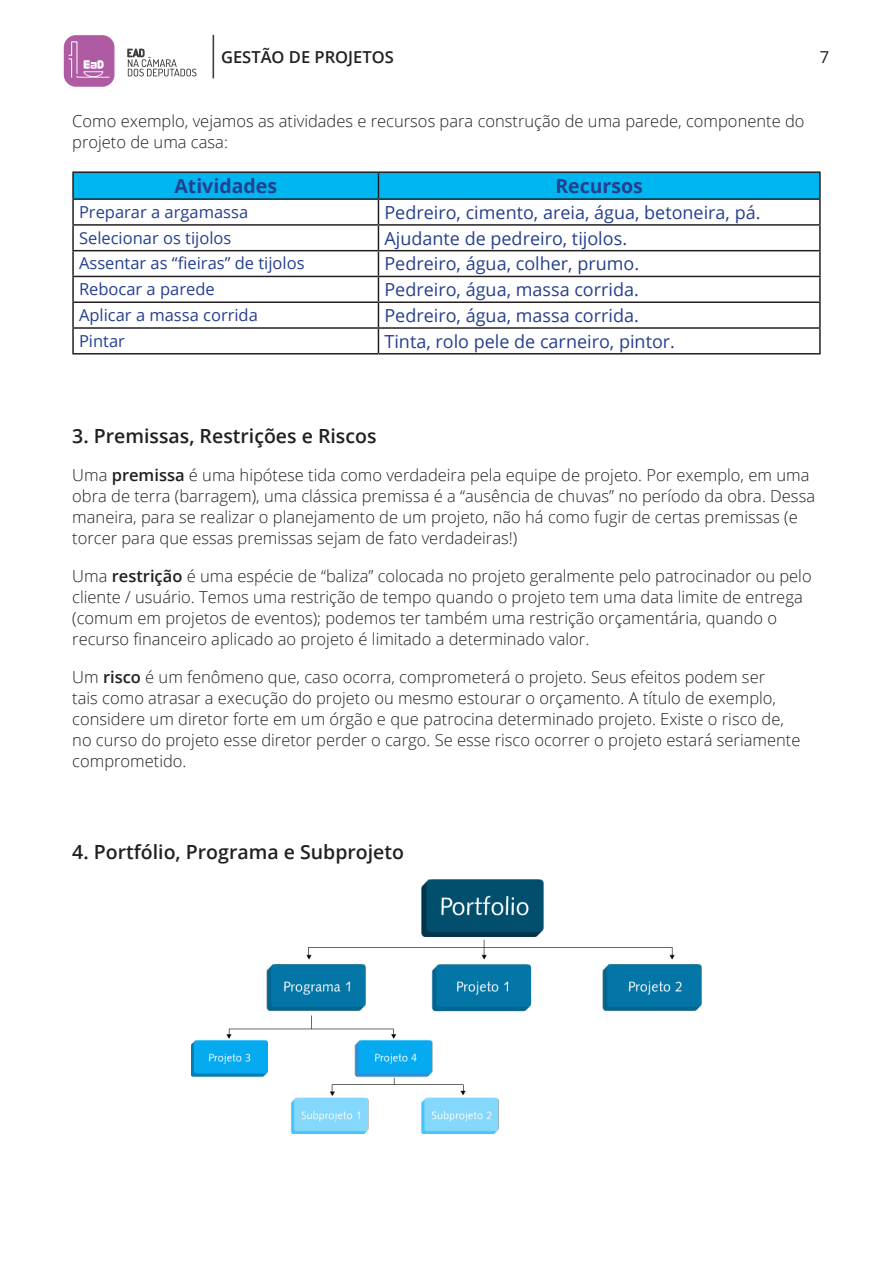
<style>
.page{position:relative;width:893px;height:1263px;background:#fff}
.page>*{position:absolute;margin:0;border:0;box-sizing:border-box;transform-origin:0 0}
.Subtítulo{font:600 19.5px "Open Sans";color:#231f20}
.Texto_em_tabela{font:700 19.5px "Open Sans";color:#253f8e}
.Texto_em_tabela-2{font:18px "Open Sans";color:#253f8e}
.Texto{font:300 16.5px/21px "Open Sans";color:#231f20}
.Texto_em_tabela-3{font:16.5px "Open Sans";color:#253f8e}
.t1{font:600 16.5px "Open Sans";color:#231f20}
.t2{font:16.5px "Open Sans";color:#231f20}
.s1{font-weight:600}
</style>
<div class="page">
<svg style="left:127px;top:48px;width:69px;height:28px"></svg>
<div style="left:64px;top:35px;width:50px;height:52px;background:#ae5ba4;border-radius:12px"></div>
<svg style="left:68px;top:41px;width:42px;height:37px"></svg>
<hr style="left:213px;top:35px;width:1px;height:43px;background:#3e3e3f">
<hr style="left:72px;top:171px;width:306px;height:2px;background:#231f20">
<hr style="left:72px;top:173px;width:2px;height:25px;background:#231f20">
<hr style="left:378px;top:171px;width:443px;height:2px;background:#231f20">
<hr style="left:819px;top:173px;width:2px;height:25px;background:#231f20">
<hr style="left:72px;top:198px;width:306px;height:2px;background:#231f20">
<hr style="left:72px;top:200px;width:2px;height:24px;background:#231f20">
<hr style="left:378px;top:198px;width:443px;height:2px;background:#231f20">
<hr style="left:819px;top:200px;width:2px;height:24px;background:#231f20">
<hr style="left:72px;top:224px;width:306px;height:2px;background:#231f20">
<hr style="left:72px;top:226px;width:2px;height:24px;background:#231f20">
<hr style="left:378px;top:224px;width:443px;height:2px;background:#231f20">
<hr style="left:819px;top:226px;width:2px;height:24px;background:#231f20">
<hr style="left:72px;top:250px;width:306px;height:1px;background:#231f20">
<hr style="left:72px;top:251px;width:2px;height:25px;background:#231f20">
<hr style="left:378px;top:250px;width:443px;height:1px;background:#231f20">
<hr style="left:819px;top:251px;width:2px;height:25px;background:#231f20">
<hr style="left:72px;top:276px;width:306px;height:1px;background:#231f20">
<hr style="left:72px;top:277px;width:2px;height:24px;background:#231f20">
<hr style="left:378px;top:276px;width:443px;height:1px;background:#231f20">
<hr style="left:819px;top:277px;width:2px;height:24px;background:#231f20">
<hr style="left:72px;top:301px;width:306px;height:2px;background:#231f20">
<hr style="left:72px;top:303px;width:2px;height:24px;background:#231f20">
<hr style="left:378px;top:301px;width:443px;height:2px;background:#231f20">
<hr style="left:819px;top:303px;width:2px;height:24px;background:#231f20">
<hr style="left:72px;top:327px;width:306px;height:2px;background:#231f20">
<hr style="left:72px;top:329px;width:2px;height:24px;background:#231f20">
<hr style="left:378px;top:327px;width:443px;height:2px;background:#231f20">
<svg style="left:73px;top:172px;width:747px;height:181px"></svg>
<hr style="left:819px;top:329px;width:2px;height:24px;background:#231f20">
<hr style="left:72px;top:353px;width:306px;height:1px;background:#231f20">
<hr style="left:378px;top:353px;width:443px;height:1px;background:#231f20">
<img style="left:191px;top:879px;width:511px;height:255px">
<p class="t1" style="left:221px;top:46px;width:174px">GESTÃO DE PROJETOS</p>
<p class="t2" style="left:820px;top:45px;width:11px">7</p>
<p class="Texto" style="left:72px;top:111px;width:734px">Como exemplo, vejamos as atividades e recursos para construção de uma parede, componente do projeto de uma casa:</p>
<p class="Texto_em_tabela" style="left:174px;top:172px;width:104px">Atividades</p>
<p class="Texto_em_tabela" style="left:555px;top:172px;width:89px">Recursos</p>
<p class="Texto_em_tabela-3" style="left:79px;top:200px;width:171px">Preparar a argamassa</p>
<p class="Texto_em_tabela-2" style="left:384px;top:200px;width:378px">Pedreiro, cimento, areia, água, betoneira, pá.</p>
<p class="Texto_em_tabela-3" style="left:79px;top:226px;width:154px">Selecionar os tijolos</p>
<p class="Texto_em_tabela-2" style="left:384px;top:226px;width:244px">Ajudante de pedreiro, tijolos.</p>
<p class="Texto_em_tabela-3" style="left:79px;top:252px;width:227px">Assentar as “fieiras” de tijolos</p>
<p class="Texto_em_tabela-2" style="left:384px;top:252px;width:256px">Pedreiro, água, colher, prumo.</p>
<p class="Texto_em_tabela-3" style="left:79px;top:278px;width:137px">Rebocar a parede</p>
<p class="Texto_em_tabela-2" style="left:384px;top:277px;width:256px">Pedreiro, água, massa corrida.</p>
<p class="Texto_em_tabela-3" style="left:79px;top:304px;width:180px">Aplicar a massa corrida</p>
<p class="Texto_em_tabela-2" style="left:384px;top:303px;width:256px">Pedreiro, água, massa corrida.</p>
<p class="Texto_em_tabela-3" style="left:79px;top:329px;width:47px">Pintar</p>
<p class="Texto_em_tabela-2" style="left:384px;top:329px;width:292px">Tinta, rolo pele de carneiro, pintor.</p>
<p class="Subtítulo" style="left:72px;top:423px;width:306px">3. Premissas, Restrições e Riscos</p>
<p class="Texto" style="left:72px;top:464px;width:744px">Uma <span class="s1">premissa</span> é uma hipótese tida como verdadeira pela equipe de projeto. Por exemplo, em uma obra de terra (barragem), uma clássica premissa é a “ausência de chuvas” no período da obra. Dessa maneira, para se realizar o planejamento de um projeto, não há como fugir de certas premissas (e torcer para que essas premissas sejam de fato verdadeiras!)</p>
<p class="Texto" style="left:72px;top:565px;width:741px">Uma <span class="s1">restrição</span> é uma espécie de “baliza” colocada no projeto geralmente pelo patrocinador ou pelo cliente / usuário. Temos uma restrição de tempo quando o projeto tem uma data limite de entrega (comum em projetos de eventos); podemos ter também uma restrição orçamentária, quando o recurso financeiro aplicado ao projeto é limitado a determinado valor.</p>
<p class="Texto" style="left:72px;top:666px;width:730px">Um <span class="s1">risco</span> é um fenômeno que, caso ocorra, comprometerá o projeto. Seus efeitos podem ser<br>tais como atrasar a execução do projeto ou mesmo estourar o orçamento. A título de exemplo, considere um diretor forte em um órgão e que patrocina determinado projeto. Existe o risco de, no curso do projeto esse diretor perder o cargo. Se esse risco ocorrer o projeto estará seriamente comprometido.</p>
<p class="Subtítulo" style="left:72px;top:839px;width:333px">4. Portfólio, Programa e Subprojeto</p>
</div>
